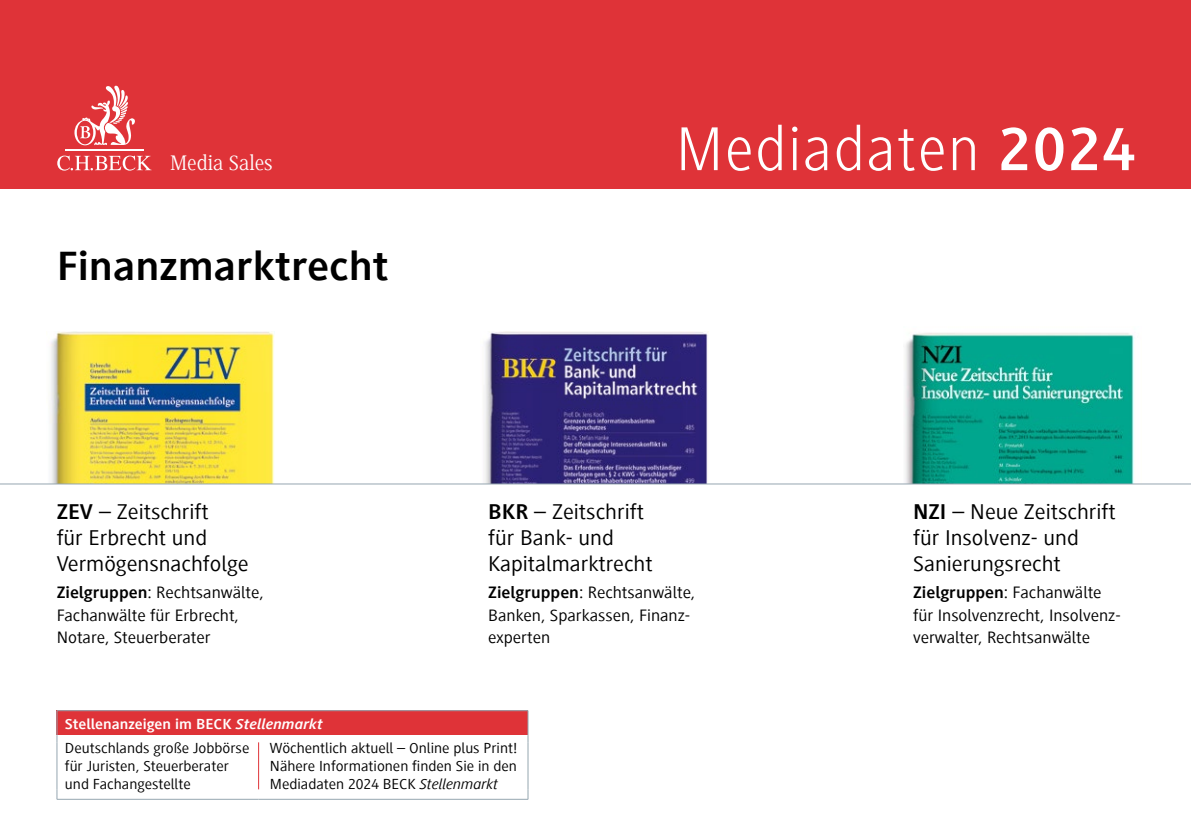
<style>
.page{position:relative;width:1191px;height:840px;background:#fff}
.page>*{position:absolute;margin:0;border:0;box-sizing:border-box;transform-origin:0 0}
.t1{font:300 64px "Generis Sans Com";letter-spacing:.03em;color:#fff}
.t2{font:700 42px "Generis Sans Com";color:#000;scale:1.08 1}
.t3{font:22px/26px "Generis Sans Com";color:#000;scale:1.08 1}
.t4{font:21.6px "Generis Serif Com";color:#fff}
.t5{font:17px/22px "Generis Sans Com";color:#000;scale:1.08 1}
.t6{font:15px/18px "Generis Sans Com";color:#000;scale:1.08 1}
.s1{font-weight:700}
.s2{font-weight:700;color:#fff}
.s3{font-weight:700;font-style:italic;color:#fff}
.s4{font-style:italic}
</style>
<div class="page">
<div style="left:0;top:0;width:1191px;height:189px;background:#df3338"></div>
<svg style="left:74px;top:86px;width:61px;height:59px"></svg>
<hr style="left:66px;top:149px;width:78px;height:2px;background:#fff">
<svg style="left:57px;top:155px;width:95px;height:15px"></svg>
<img style="left:904px;top:333px;width:230px;height:150px">
<img style="left:485px;top:331px;width:224px;height:152px">
<img style="left:50px;top:331px;width:224px;height:152px">
<hr style="left:0;top:483px;width:1191px;height:1px;background:#95a6b0">
<div style="left:57px;top:710px;width:471px;height:24px;background:#df3338"></div>
<hr style="left:57px;top:710px;width:202px;height:1px;background:#95a6b0">
<hr style="left:259px;top:710px;width:269px;height:1px;background:#95a6b0">
<svg style="left:57px;top:710px;width:1px;height:32px"></svg>
<svg style="left:527px;top:710px;width:1px;height:32px"></svg>
<hr style="left:57px;top:742px;width:1px;height:46px;background:#95a6b0">
<hr style="left:527px;top:742px;width:1px;height:46px;background:#95a6b0">
<hr style="left:57px;top:798px;width:202px;height:1px;background:#95a6b0">
<hr style="left:259px;top:798px;width:269px;height:1px;background:#95a6b0">
<hr style="left:258px;top:742px;width:1px;height:46px;background:#df3338">
<p class="t4" style="left:170px;top:151px;width:104px">Media Sales</p>
<h2 class="t2" style="left:57px;top:243px;width:309px">Finanzmarktrecht</h2>
<p class="t3" style="left:57px;top:498px;width:179px"><span class="s1">ZEV</span> – Zeitschrift<br>für Erbrecht und<br>Vermögensnachfolge</p>
<p class="t5" style="left:57px;top:581px;width:193px"><span class="s1">Zielgruppen</span>: Rechtsanwälte,<br>Fachanwälte für Erbrecht,<br>Notare, Steuerberater</p>
<h1 class="t1" style="left:676px;top:114px;width:461px">Mediadaten <span class="s1">2024</span></h1>
<p class="t3" style="left:488px;top:498px;width:154px"><span class="s1">BKR</span> – Zeitschrift für Bank- und<br>Kapitalmarktrecht</p>
<p class="t5" style="left:488px;top:581px;width:193px"><span class="s1">Zielgruppen</span>: Rechtsanwälte,<br>Banken, Sparkassen, Finanz&shy;experten</p>
<p class="t3" style="left:913px;top:498px;width:189px"><span class="s1">NZI</span> – Neue Zeitschrift für Insolvenz- und<br>Sanierungsrecht</p>
<p class="t5" style="left:913px;top:581px;width:194px"><span class="s1">Zielgruppen</span>: Fachanwälte für Insolvenzrecht, Insolvenz&shy;verwalter, Rechtsanwälte</p>
<p class="t6" style="left:65px;top:711px;width:240px;line-height:24.2px"><span class="s2">Stellenanzeigen im BECK</span> <span class="s3">Stellenmarkt<br></span>Deutschlands große Jobbörse</p>
<p class="t6" style="left:65px;top:757px;width:153px">für Juristen, Steuerberater und Fachangestellte</p>
<p class="t6" style="left:270px;top:739px;width:231px;text-align:justify">Wöchentlich aktuell – Online plus Print!<br>Nähere Informationen finden Sie in den Mediadaten 2024 BECK <span class="s4">Stellenmarkt</span></p>
</div>
